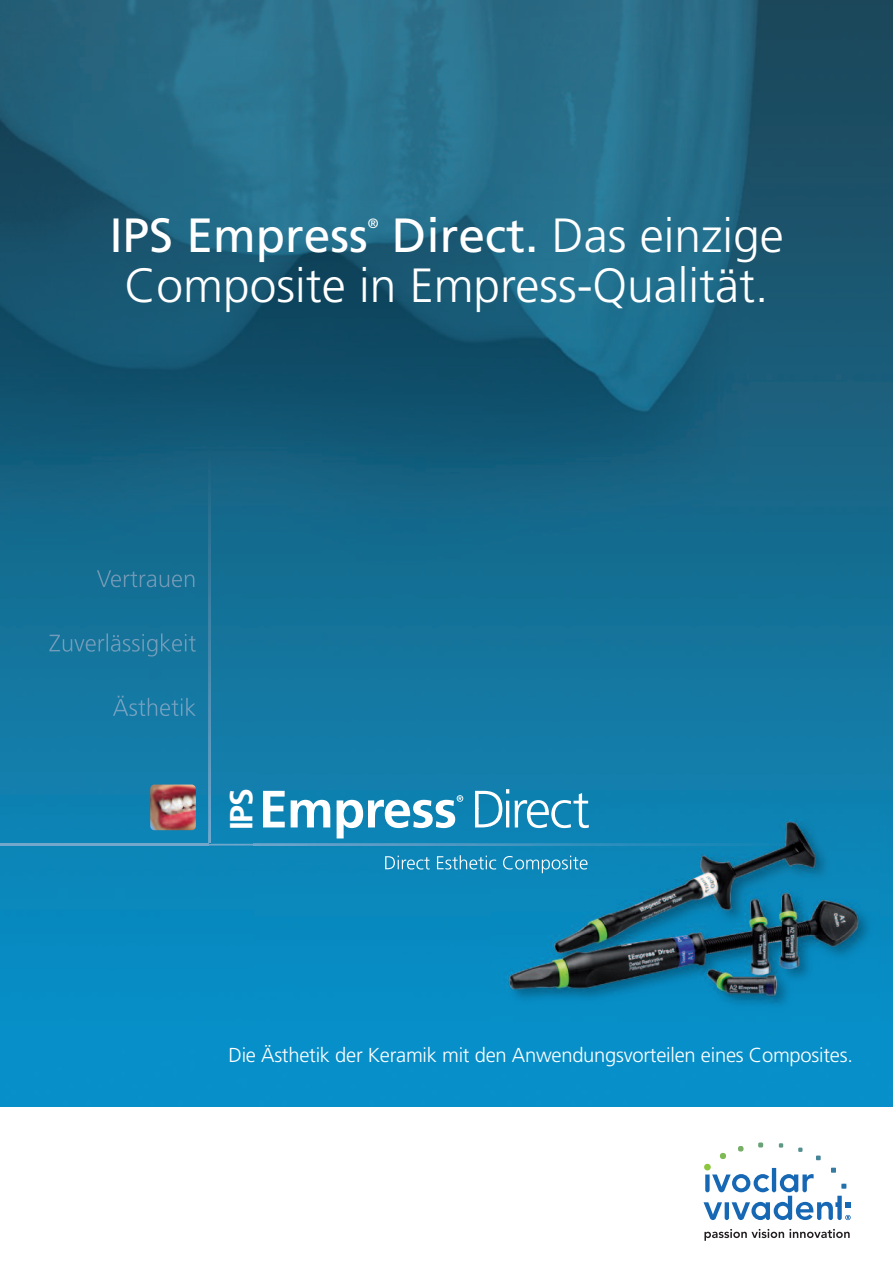
<style>
.page{position:relative;width:893px;height:1263px;background:#fff}
.page>*{position:absolute;margin:0;border:0;box-sizing:border-box;transform-origin:0 0}
.t1{font:300 48px/50.8px "Frutiger";color:#fff}
.t2{font:48px "Frutiger";color:#fff}
.t3{font:700 31.95px "Frutiger";color:#fff}
.t4{font:300 20.25px "Frutiger";letter-spacing:-.01em;color:#fff}
.t5{font:13.5px "Frutiger";color:#fff}
.s1{font-weight:400}
</style>
<div class="page">
<svg style="left:703px;top:1142px;width:147px;height:78px"></svg>
<svg style="left:704px;top:1229px;width:146px;height:12px"></svg>
<img style="left:0;top:0;width:893px;height:1107px">
<img style="left:150px;top:784px;width:46px;height:46px;border-radius:4px">
<img style="left:209px;top:449px;width:2px;height:395px">
<img style="left:0;top:844px;width:254px;height:1px">
<img style="left:254px;top:767px;width:639px;height:314px">
<img style="left:263px;top:791px;width:192px;height:47px">
<svg style="left:457px;top:795px;width:6px;height:7px"></svg>
<img style="left:475px;top:791px;width:27px;height:36px">
<img style="left:506px;top:789px;width:3px;height:19px">
<svg style="left:515px;top:800px;width:12px;height:8px"></svg>
<img style="left:527px;top:800px;width:22px;height:8px">
<img style="left:551px;top:800px;width:20px;height:8px">
<img style="left:573px;top:793px;width:16px;height:15px">
<img style="left:385px;top:855px;width:106px;height:14px">
<img style="left:491px;top:808px;width:389px;height:215px">
<img style="left:515px;top:808px;width:4px;height:19px">
<img style="left:578px;top:808px;width:11px;height:20px">
<img style="left:97px;top:570px;width:97px;height:17px">
<img style="left:49px;top:633px;width:147px;height:23px">
<img style="left:113px;top:696px;width:83px;height:20px">
<h1 class="t1" style="left:125px;top:213px;width:661px;text-indent:267px"><span class="s1">Direct.</span> Das einzige<br>Composite in Empress-Qualität.</h1>
<h1 class="t2" style="left:109px;top:216px;width:260px">IPS Empress</h1>
<p class="t5" style="left:368px;top:218px;width:12px">®</p>
<h2 class="t3" style="left:228px;top:830px;width:43px;rotate:-90deg">IPS</h2>
<p class="t4" style="left:228px;top:1046px;width:626px">Die Ästhetik der Keramik mit den Anwendungsvorteilen eines Composites.</p>
</div>
